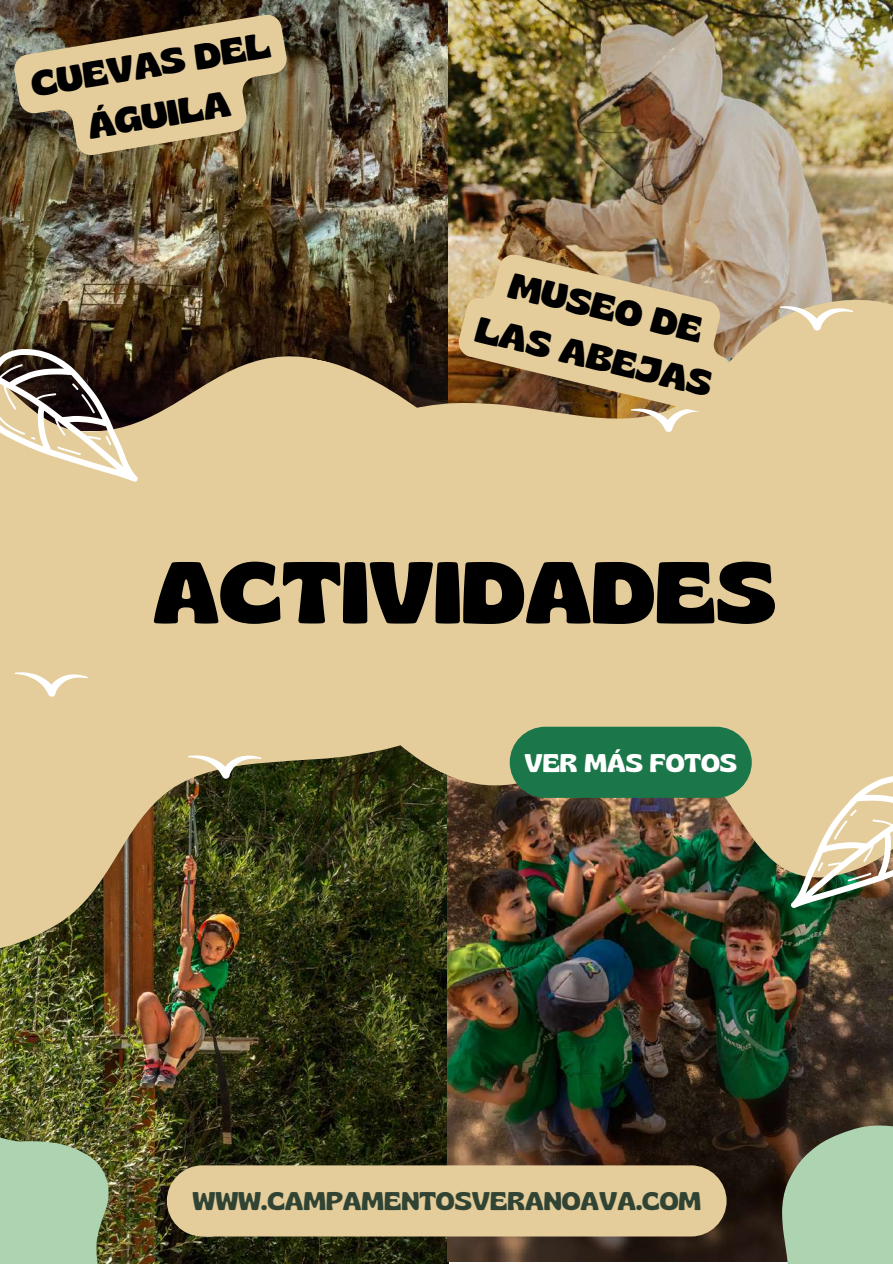
<style>
.page{position:relative;width:893px;height:1264px;background:#fff}
.page>*{position:absolute;margin:0;border:0;box-sizing:border-box;transform-origin:0 0}
.t1{font:700 87px "Gliker";color:#000}
.t2{font:700 35.85px/50.4px "Gliker";color:#000;text-align:center}
.t3{font:600 25.5px "Gliker";color:#314434}
.t4{font:600 25.5px "Gliker";color:#fff}
</style>
<div class="page">
<img style="left:0;top:1054px;width:448px;height:209px">
<img style="left:447px;top:967px;width:445px;height:294px">
<img style="left:0;top:1110px;width:137px;height:153px">
<svg style="left:738px;top:1125px;width:154px;height:138px;background:#7c8d74"></svg>
<div style="left:167px;top:1165px;width:559px;height:71px;background:#e4cd9b;border-radius:36px"></div>
<img style="left:0;top:0;width:448px;height:256px">
<img style="left:448px;top:0;width:444px;height:112px">
<img style="left:0;top:256px;width:574px;height:798px">
<img style="left:221px;top:112px;width:671px;height:855px">
<svg style="left:15px;top:672px;width:73px;height:25px"></svg>
<svg style="left:188px;top:755px;width:73px;height:23px"></svg>
<svg style="left:779px;top:306px;width:74px;height:25px"></svg>
<svg style="left:630px;top:416px;width:74px;height:16px"></svg>
<div style="left:509px;top:726px;width:242px;height:71px;background:#1b7749;border-radius:36px"></div>
<svg style="left:12px;top:13px;width:285px;height:152px;background:#a9966e"></svg>
<svg style="left:791px;top:773px;width:101px;height:134px"></svg>
<svg style="left:0;top:347px;width:138px;height:134px"></svg>
<svg style="left:455px;top:246px;width:289px;height:170px;background:#c5aa7e"></svg>
<p class="t2" style="left:27px;top:58px;width:243px;rotate:-9deg">CUEVAS DEL<br>ÁGUILA</p>
<p class="t2" style="left:516px;top:258px;width:199px;rotate:14deg">MUSEO DE</p>
<p class="t2" style="left:483px;top:302px;width:243px;rotate:14deg">LAS ABEJAS</p>
<h1 class="t1" style="left:153px;top:535px;width:624px">ACTIVIDADES</h1>
<p class="t4" style="left:524px;top:746px;width:214px">VER MÁS FOTOS</p>
<p class="t3" style="left:192px;top:1184px;width:510px">WWW.CAMPAMENTOSVERANOAVA.COM</p>
</div>
